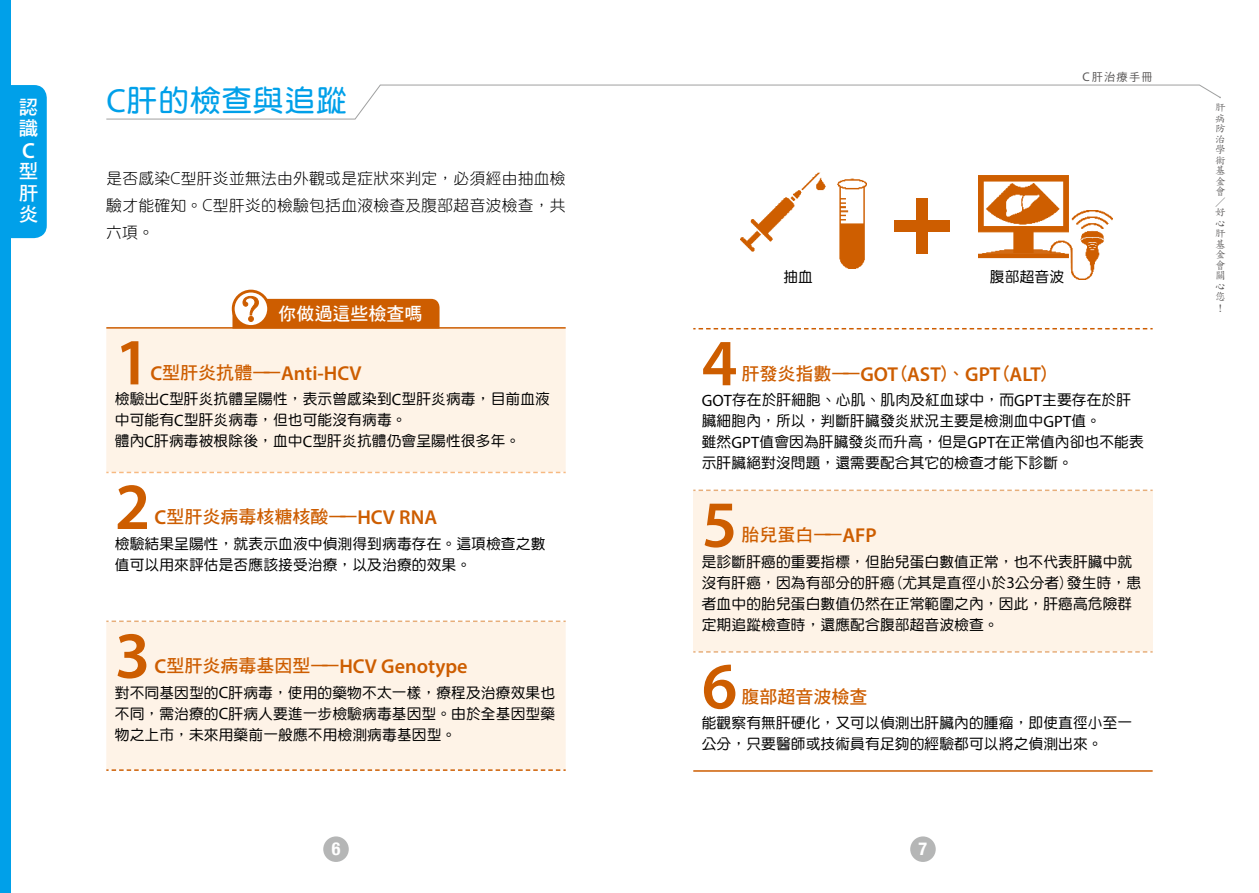
<style>
.page{position:relative;width:1259px;height:893px;background:#fff}
.page>*{position:absolute;margin:0;border:0;box-sizing:border-box;transform-origin:0 0}
.t1{font:600 66.45px "Myriad Pro";color:#cd5d00}
.t2{font:30px "DF Yuan Std W7";letter-spacing:.05em;color:#00a0e9}
.t3{font:600 21.9px "Myriad Pro";color:#fff}
.t4{font:600 20.1px "Myriad Pro";color:#cd5d00}
.t5{font:19.5px/21.5px "DF Hei Std W7";color:#fff}
.t6{font:18px "DF Hei Std W7";color:#cd5d00}
.t7{font:18px "DF Hei Std W7";color:#fff}
.t8{font:700 condensed 18px "Helvetica Neue";color:#fff}
.t9{font:15.75px/27px "DF Yuan Std W3";letter-spacing:.02em;color:#000;text-align:justify}
.t10{font:14.7px/21px "DF Yuan Std W5";letter-spacing:.01em;color:#000}
.t11{font:11.25px "DF Hei Std W5";letter-spacing:.1em;color:#595757}
.t12{font:10.5px/10.5px "DF Kai Shu Std W5";color:#595757;text-align:justify}
.s1{font-family:"Myriad Pro";font-size:33.6px}
.s2{font-family:"Myriad Pro";font-weight:300;font-size:17.7px}
.s3{font-family:"DF Hei Std W7";font-weight:400;font-size:18px}
.s4{font-family:"Myriad Pro";font-size:16.5px}
.s5{font-family:"Myriad Pro";font-weight:600;font-size:20.1px}
.s6{font-family:"Myriad Pro";font-size:12.6px}
</style>
<div class="page">
<div style="left:910px;top:836px;width:25px;height:26px;background:#b5b6b6;border-radius:50%"></div>
<div style="left:323px;top:836px;width:26px;height:26px;background:#b5b6b6;border-radius:50%"></div>
<img style="left:978px;top:175px;width:134px;height:104px">
<img style="left:740px;top:173px;width:126px;height:95px">
<div style="left:11px;top:85px;width:36px;height:153px;background:#00a0e9"></div>
<div style="left:0;top:0;width:11px;height:893px;background:#00a0e9"></div>
<svg style="left:106px;top:85px;width:1115px;height:34px"></svg>
<div style="left:106px;top:329px;width:460px;height:440px;background:#fef3e7"></div>
<div style="left:106px;top:472px;width:460px;height:149px;background:#fff"></div>
<hr style="left:106px;top:327px;width:460px;height:2px;background:#cd5d00">
<svg style="left:106px;top:472px;width:460px;height:1px"></svg>
<svg style="left:106px;top:620px;width:460px;height:2px"></svg>
<svg style="left:106px;top:769px;width:460px;height:2px"></svg>
<svg style="left:233px;top:291px;width:36px;height:35px"></svg>
<div style="left:232px;top:290px;width:38px;height:38px;border:3px solid #cd5d00;border-radius:50%"></div>
<svg style="left:232px;top:296px;width:207px;height:33px"></svg>
<div style="left:693px;top:490px;width:459px;height:162px;background:#fef3e7"></div>
<hr style="left:693px;top:770px;width:459px;height:2px;background:#cd5d00">
<svg style="left:693px;top:328px;width:459px;height:1px"></svg>
<svg style="left:693px;top:490px;width:459px;height:1px"></svg>
<svg style="left:693px;top:651px;width:459px;height:2px"></svg>
<div style="left:894px;top:220px;width:56px;height:11px;background:#cd5d00"></div>
<div style="left:916px;top:198px;width:12px;height:55px;background:#cd5d00"></div>
<h3 class="t5" style="left:19px;top:96px;width:21px">認識</h3>
<h3 class="t3" style="left:22px;top:136px;width:14px">C</h3>
<h3 class="t5" style="left:19px;top:160px;width:20px;text-align:justify">型肝炎</h3>
<h2 class="t2" style="left:106px;top:84px;width:241px"><span class="s1">C</span>肝的檢查與追蹤</h2>
<p class="t9" style="left:106px;top:164px;width:461px">是否感染<span class="s2">C</span>型肝炎並無法由外觀或是症狀來判定，必須經由抽血檢驗才能確知。<span class="s2">C</span>型肝炎的檢驗包括血液檢查及腹部超音波檢查，共六項。</p>
<p class="t7" style="left:278px;top:304px;width:145px">你做過這些檢查嗎</p>
<h1 class="t1" style="left:115px;top:320px;width:37px">1</h1>
<h3 class="t4" style="left:150px;top:360px;width:213px">C<span class="s3">型肝炎抗體——</span>Anti-HCV</h3>
<p class="t10" style="left:115px;top:388px;width:436px">檢驗出<span class="s4">C</span>型肝炎抗體呈陽性，表示曾感染到<span class="s4">C</span>型肝炎病毒，目前血液中可能有<span class="s4">C</span>型肝炎病毒，但也可能沒有病毒。<br>體內<span class="s4">C</span>肝病毒被根除後，血中<span class="s4">C</span>型肝炎抗體仍會呈陽性很多年。</p>
<h1 class="t1" style="left:115px;top:464px;width:37px">2</h1>
<p class="t6" style="left:155px;top:507px;width:284px"><span class="s5">C</span>型肝炎病毒核糖核酸——<span class="s5">HCV RNA</span></p>
<p class="t10" style="left:115px;top:533px;width:432px">檢驗結果呈陽性，就表示血液中偵測得到病毒存在。這項檢查之數值可以用來評估是否應該接受治療，以及治療的效果。</p>
<h1 class="t1" style="left:115px;top:613px;width:37px">3</h1>
<h3 class="t4" style="left:155px;top:654px;width:314px">C<span class="s3">型肝炎病毒基因型——</span>HCV Genotype</h3>
<p class="t10" style="left:115px;top:682px;width:442px;text-align:justify">對不同基因型的<span class="s4">C</span>肝病毒，使用的藥物不太一樣，療程及治療效果也不同，需治療的<span class="s4">C</span>肝病人要進一步檢驗病毒基因型。由於全基因型藥物之上市，未來用藥前一般應不用檢測病毒基因型。</p>
<p class="t11" style="left:1082px;top:71px;width:72px"><span class="s6">C</span>肝治療手冊</p>
<p class="t10" style="left:783px;top:266px;width:31px">抽血</p>
<p class="t10" style="left:990px;top:266px;width:76px">腹部超音波</p>
<h1 class="t1" style="left:702px;top:321px;width:37px">4</h1>
<p class="t6" style="left:741px;top:363px;width:310px">肝發炎指數——<span class="s5">GOT</span>(<span class="s5">AST</span>)、<span class="s5">GPT</span>(<span class="s5">ALT</span>)</p>
<p class="t10" style="left:702px;top:389px;width:443px"><span class="s4">GOT</span>存在於肝細胞、心肌、肌肉及紅血球中，而<span class="s4">GPT</span>主要存在於肝臟細胞內，所以，判斷肝臟發炎狀況主要是檢測血中<span class="s4">GPT</span>值。<br>雖然<span class="s4">GPT</span>值會因為肝臟發炎而升高，但是<span class="s4">GPT</span>在正常值內卻也不能表示肝臟絕對沒問題，還需要配合其它的檢查才能下診斷。</p>
<h1 class="t1" style="left:702px;top:482px;width:37px">5</h1>
<p class="t6" style="left:741px;top:525px;width:137px">胎兒蛋白——<span class="s5">AFP</span></p>
<p class="t10" style="left:702px;top:551px;width:441px">是診斷肝癌的重要指標，但胎兒蛋白數值正常，也不代表肝臟中就沒有肝癌，因為有部分的肝癌(尤其是直徑小於<span class="s4">3</span>公分者)發生時，患者血中的胎兒蛋白數值仍然在正常範圍之內，因此，肝癌高危險群定期追蹤檢查時，還應配合腹部超音波檢查。</p>
<h1 class="t1" style="left:702px;top:644px;width:37px">6</h1>
<p class="t6" style="left:741px;top:687px;width:128px">腹部超音波檢查</p>
<p class="t10" style="left:702px;top:712px;width:432px">能觀察有無肝硬化，又可以偵測出肝臟內的腫瘤，即使直徑小至一公分，只要醫師或技術員有足夠的經驗都可以將之偵測出來。</p>
<p class="t8" style="left:332px;top:834px;width:10px">6</p>
<p class="t8" style="left:918px;top:834px;width:10px">7</p>
<p class="t12" style="left:1215px;top:102px;width:12px">肝病防治學術基金會／好心肝基金會關心您</p>
<p class="t12" style="left:1215px;top:303px;width:7px">！</p>
</div>
